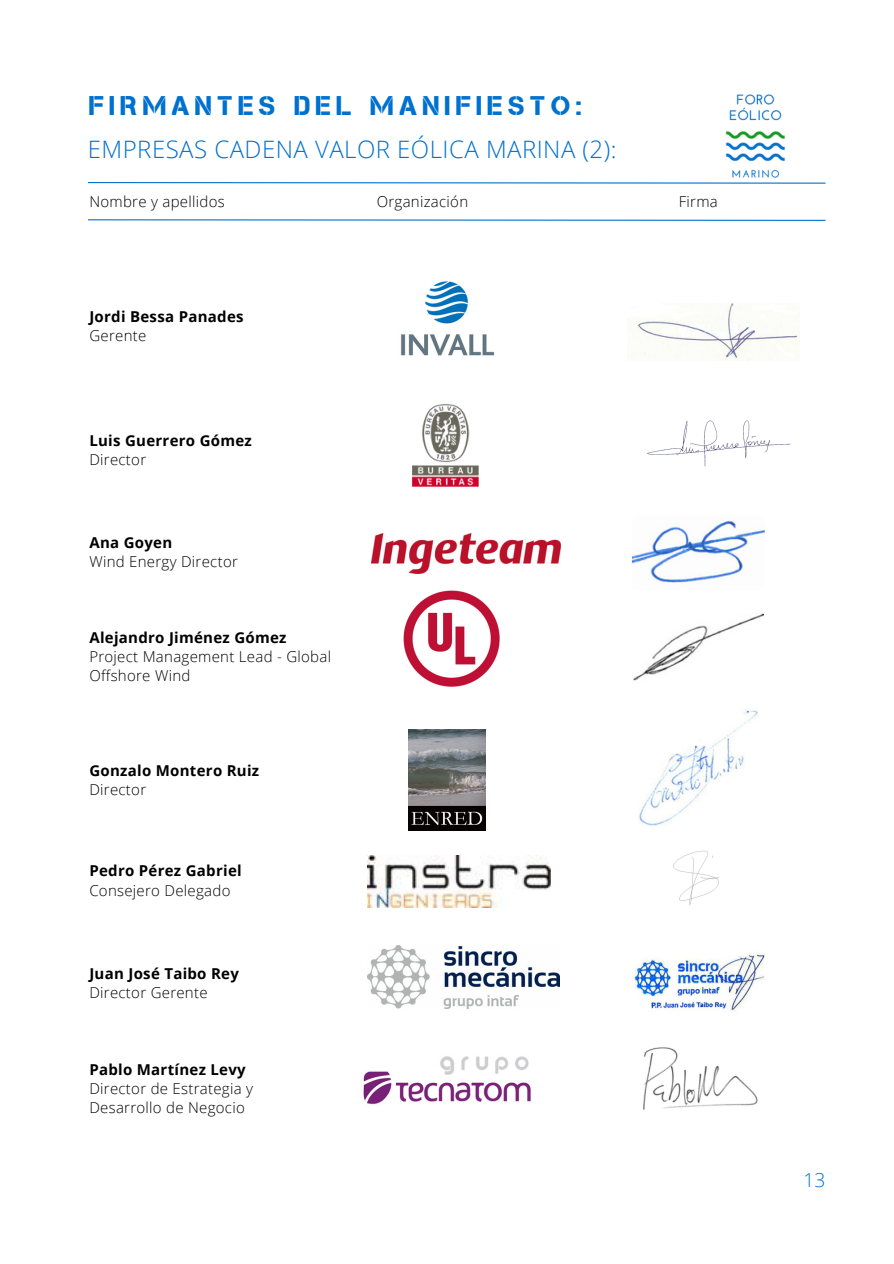
<style>
.page{position:relative;width:894px;height:1264px;background:#fff}
.page>*{position:absolute;margin:0;border:0;box-sizing:border-box;transform-origin:0 0}
.t1{font:27px "Capture Smallz Clean";letter-spacing:.2em;color:#0071ce}
.t2{font:300 24px "Open Sans";letter-spacing:.02em;color:#0071ce}
.t3{font:300 19.2px "Open Sans";color:#0071ce}
.t4{font:300 15px/19.2px "Open Sans";letter-spacing:.02em;color:#000}
.t5{font:700 15px "Open Sans";letter-spacing:.02em;color:#000}
</style>
<div class="page">
<img style="left:725px;top:94px;width:61px;height:83px">
<svg style="left:88px;top:182px;width:738px;height:2px"></svg>
<svg style="left:88px;top:219px;width:738px;height:2px"></svg>
<img style="left:631px;top:516px;width:133px;height:74px;border-radius:6px">
<img style="left:631px;top:611px;width:133px;height:74px;border-radius:6px">
<img style="left:631px;top:844px;width:133px;height:75px;border-radius:6px">
<img style="left:631px;top:945px;width:133px;height:75px;border-radius:6px">
<img style="left:631px;top:1042px;width:133px;height:75px;border-radius:6px">
<img style="left:400px;top:281px;width:95px;height:75px">
<img style="left:627px;top:303px;width:172px;height:58px">
<img style="left:412px;top:404px;width:67px;height:83px">
<img style="left:647px;top:420px;width:144px;height:47px">
<img style="left:371px;top:533px;width:189px;height:41px">
<img style="left:404px;top:590px;width:95px;height:96px">
<img style="left:408px;top:729px;width:77px;height:101px">
<img style="left:638px;top:710px;width:119px;height:116px">
<img style="left:367px;top:855px;width:183px;height:52px">
<img style="left:367px;top:945px;width:192px;height:63px">
<img style="left:363px;top:1056px;width:168px;height:49px">
<p class="t1" style="left:89px;top:90px;width:494px">FIRMANTES DEL MANIFIESTO:</p>
<p class="t2" style="left:88px;top:133px;width:530px">EMPRESAS CADENA VALOR EÓLICA MARINA (2):</p>
<p class="t4" style="left:89px;top:191px;width:137px">Nombre y apellidos</p>
<p class="t4" style="left:376px;top:191px;width:93px">Organización</p>
<p class="t4" style="left:678px;top:191px;width:41px">Firma</p>
<p class="t5" style="left:89px;top:306px;width:156px">Jordi Bessa Panades</p>
<p class="t4" style="left:89px;top:326px;width:58px">Gerente</p>
<p class="t5" style="left:89px;top:429px;width:164px">Luis Guerrero Gómez</p>
<p class="t4" style="left:89px;top:449px;width:58px">Director</p>
<p class="t5" style="left:89px;top:531px;width:84px">Ana Goyen</p>
<p class="t4" style="left:89px;top:551px;width:150px">Wind Energy Director</p>
<p class="t5" style="left:89px;top:627px;width:199px">Alejandro Jiménez Gómez</p>
<p class="t4" style="left:89px;top:647px;width:243px">Project Management Lead - Global<br>Offshore Wind</p>
<p class="t5" style="left:89px;top:759px;width:171px">Gonzalo Montero Ruiz</p>
<p class="t4" style="left:89px;top:779px;width:58px">Director</p>
<p class="t5" style="left:89px;top:860px;width:154px">Pedro Pérez Gabriel</p>
<p class="t4" style="left:89px;top:880px;width:143px">Consejero Delegado</p>
<p class="t5" style="left:89px;top:962px;width:151px">Juan José Taibo Rey</p>
<p class="t4" style="left:89px;top:982px;width:120px">Director Gerente</p>
<p class="t5" style="left:89px;top:1058px;width:158px">Pablo Martínez Levy</p>
<p class="t4" style="left:89px;top:1078px;width:165px">Director de Estrategia y<br>Desarrollo de Negocio</p>
<p class="t3" style="left:803px;top:1166px;width:23px">13</p>
</div>
